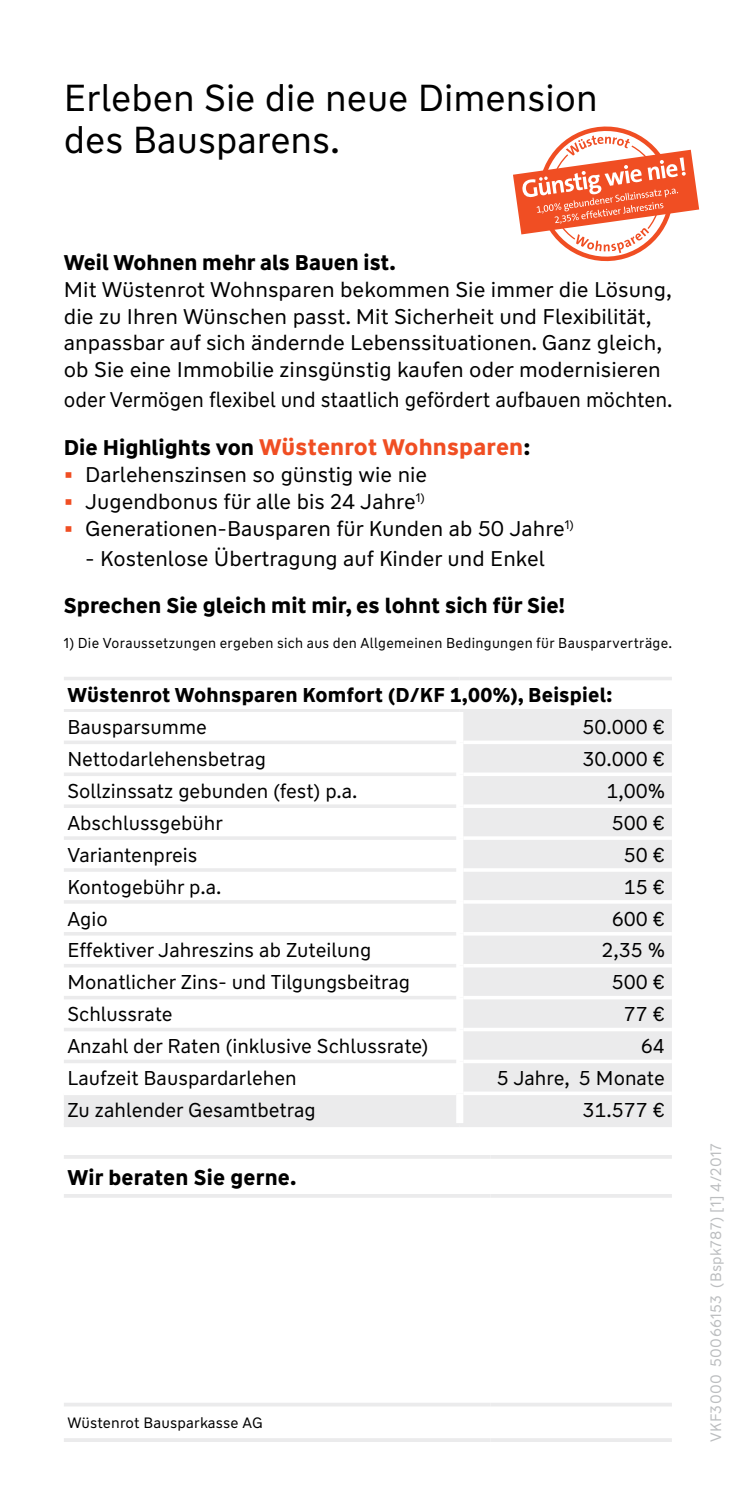
<style>
.page{position:relative;width:745px;height:1489px;background:#fff}
.page>*{position:absolute;margin:0;border:0;box-sizing:border-box;transform-origin:0 0}
.t1{font:37.5px/41.5px "WW Type";color:#000}
.t2{font:700 22.5px "WW Type";letter-spacing:.01em;color:#f04e23}
.t3{font:21.25px/27px "WW Type";color:#000}
.t4{font:700 21.25px "WW Type";color:#000}
.t5{font:21.25px "WW Type";color:#000;scale:.96 1}
.t6{font:20px "WW Type";color:#000}
.t7{font:700 20px "WW Type";letter-spacing:.01em;color:#000}
.t8{font:15px "WW Type";letter-spacing:.025em;color:#bcbec0}
.t9{font:15px "WW Type";letter-spacing:.01em;color:#000}
.t10{font:14.5px "WW Type";letter-spacing:.025em;color:#000}
.s1{font-size:21.25px;color:#000}
.s2{font-weight:700;font-size:22.5px;color:#f04e23}
</style>
<div class="page">
<svg style="left:64px;top:1155px;width:426px;height:3px"></svg>
<svg style="left:490px;top:1155px;width:181px;height:3px"></svg>
<svg style="left:64px;top:1194px;width:426px;height:3px"></svg>
<svg style="left:490px;top:1194px;width:181px;height:3px"></svg>
<svg style="left:64px;top:1403px;width:426px;height:3px"></svg>
<svg style="left:64px;top:1438px;width:426px;height:3px"></svg>
<svg style="left:490px;top:1438px;width:181px;height:3px"></svg>
<svg style="left:490px;top:1403px;width:181px;height:3px"></svg>
<svg style="left:513px;top:126px;width:185px;height:136px"></svg>
<svg style="left:64px;top:712px;width:607px;height:411px"></svg>
<div style="left:456px;top:712px;width:7px;height:30px;background:#fff"></div>
<div style="left:456px;top:742px;width:7px;height:32px;background:#fff"></div>
<div style="left:456px;top:774px;width:7px;height:32px;background:#fff"></div>
<div style="left:456px;top:806px;width:7px;height:32px;background:#fff"></div>
<div style="left:456px;top:838px;width:7px;height:32px;background:#fff"></div>
<div style="left:456px;top:870px;width:7px;height:31px;background:#fff"></div>
<div style="left:456px;top:901px;width:7px;height:32px;background:#fff"></div>
<div style="left:456px;top:933px;width:7px;height:32px;background:#fff"></div>
<div style="left:456px;top:965px;width:7px;height:32px;background:#fff"></div>
<div style="left:456px;top:997px;width:7px;height:32px;background:#fff"></div>
<div style="left:456px;top:1029px;width:7px;height:32px;background:#fff"></div>
<div style="left:456px;top:1061px;width:7px;height:32px;background:#fff"></div>
<div style="left:456px;top:1093px;width:7px;height:30px;background:#fff"></div>
<hr style="left:463px;top:740px;width:208px;height:4px;background:#fff">
<hr style="left:463px;top:772px;width:208px;height:4px;background:#fff">
<hr style="left:463px;top:804px;width:208px;height:4px;background:#fff">
<hr style="left:463px;top:836px;width:208px;height:3px;background:#fff">
<hr style="left:463px;top:868px;width:208px;height:3px;background:#fff">
<hr style="left:463px;top:900px;width:208px;height:3px;background:#fff">
<hr style="left:463px;top:932px;width:208px;height:3px;background:#fff">
<svg style="left:463px;top:963px;width:208px;height:4px"></svg>
<svg style="left:463px;top:995px;width:208px;height:4px"></svg>
<svg style="left:463px;top:1027px;width:208px;height:4px"></svg>
<svg style="left:463px;top:1059px;width:208px;height:4px"></svg>
<hr style="left:463px;top:1091px;width:208px;height:4px;background:#fff">
<svg style="left:64px;top:677px;width:395px;height:3px"></svg>
<svg style="left:459px;top:677px;width:212px;height:3px"></svg>
<hr style="left:64px;top:740px;width:392px;height:4px;background:#ebebec">
<hr style="left:64px;top:772px;width:392px;height:4px;background:#ebebec">
<hr style="left:64px;top:804px;width:392px;height:4px;background:#ebebec">
<hr style="left:64px;top:836px;width:392px;height:3px;background:#ebebec">
<hr style="left:64px;top:868px;width:392px;height:3px;background:#ebebec">
<hr style="left:64px;top:900px;width:392px;height:3px;background:#ebebec">
<hr style="left:64px;top:932px;width:392px;height:3px;background:#ebebec">
<svg style="left:64px;top:963px;width:392px;height:4px;fill:#ebebec"></svg>
<svg style="left:64px;top:995px;width:392px;height:4px;fill:#ebebec"></svg>
<svg style="left:64px;top:1027px;width:392px;height:4px;fill:#ebebec"></svg>
<svg style="left:64px;top:1059px;width:392px;height:4px;fill:#ebebec"></svg>
<hr style="left:64px;top:709px;width:395px;height:3px;background:#ebebec">
<hr style="left:459px;top:709px;width:212px;height:3px;background:#ebebec">
<hr style="left:64px;top:1091px;width:392px;height:4px;background:#fff">
<hr style="left:64px;top:1123px;width:395px;height:4px;background:#ebebec">
<hr style="left:459px;top:1123px;width:212px;height:4px;background:#ebebec">
<h1 class="t1" style="left:64px;top:78px;width:535px">Erleben Sie die neue Dimension des Bausparens.</h1>
<p class="t4" style="left:64px;top:248px;width:333px">Weil Wohnen mehr als Bauen ist.</p>
<p class="t3" style="left:64px;top:276px;width:609px">Mit Wüstenrot Wohnsparen bekommen Sie immer die Lösung, die zu Ihren Wünschen passt. Mit Sicherheit und Flexibilität, anpassbar auf sich ändernde Lebenssituationen. Ganz gleich, ob Sie eine Immobilie zinsgünstig kaufen oder modernisieren</p>
<p class="t5" style="left:64px;top:387px;width:635px">oder Vermögen flexibel und staatlich gefördert aufbauen möchten.</p>
<p class="t2" style="left:64px;top:432px;width:468px"><span class="s1">Die Highlights von</span> Wüstenrot Wohnsparen<span class="s1">:</span></p>
<p class="t3" style="left:64px;top:461px;width:364px"><span class="s2">•</span> Darlehenszinsen so günstig wie nie</p>
<p class="t3" style="left:64px;top:488px;width:362px"><span class="s2">•</span> Jugendbonus für alle bis 24 Jahre<sup>1)</sup></p>
<p class="t3" style="left:64px;top:515px;width:511px"><span class="s2">•</span> Generationen-Bausparen für Kunden ab 50 Jahre<sup>1)</sup></p>
<p class="t3" style="left:85px;top:545px;width:461px">- Kostenlose Übertragung auf Kinder und Enkel</p>
<p class="t4" style="left:64px;top:591px;width:502px">Sprechen Sie gleich mit mir, es lohnt sich für Sie!</p>
<p class="t10" style="left:64px;top:634px;width:609px">1) Die Voraussetzungen ergeben sich aus den Allgemeinen Bedingungen für Bausparverträge.</p>
<p class="t7" style="left:67px;top:682px;width:546px">Wüstenrot Wohnsparen Komfort (D/KF 1,00%), Beispiel:</p>
<p class="t6" style="left:67px;top:714px;width:141px">Bausparsumme</p>
<p class="t6" style="left:582px;top:714px;width:84px">50.000 €</p>
<p class="t6" style="left:67px;top:746px;width:200px">Nettodarlehensbetrag</p>
<p class="t6" style="left:582px;top:746px;width:84px">30.000 €</p>
<p class="t6" style="left:67px;top:778px;width:291px">Sollzinssatz gebunden (fest) p.a.</p>
<p class="t6" style="left:606px;top:778px;width:60px">1,00%</p>
<p class="t6" style="left:67px;top:810px;width:157px">Abschlussgebühr</p>
<p class="t6" style="left:611px;top:810px;width:55px">500 €</p>
<p class="t6" style="left:67px;top:842px;width:131px">Variantenpreis</p>
<p class="t6" style="left:623px;top:842px;width:43px">50 €</p>
<p class="t6" style="left:67px;top:874px;width:155px">Kontogebühr p.a.</p>
<p class="t6" style="left:623px;top:874px;width:43px">15 €</p>
<p class="t6" style="left:67px;top:906px;width:42px">Agio</p>
<p class="t6" style="left:611px;top:906px;width:55px">600 €</p>
<p class="t6" style="left:67px;top:938px;width:305px">Effektiver Jahreszins ab Zuteilung</p>
<p class="t6" style="left:601px;top:938px;width:65px">2,35 %</p>
<p class="t6" style="left:67px;top:969px;width:344px">Monatlicher Zins- und Tilgungsbeitrag</p>
<p class="t6" style="left:611px;top:969px;width:55px">500 €</p>
<p class="t6" style="left:67px;top:1001px;width:107px">Schlussrate</p>
<p class="t6" style="left:623px;top:1001px;width:43px">77 €</p>
<p class="t6" style="left:67px;top:1033px;width:362px">Anzahl der Raten (inklusive Schlussrate)</p>
<p class="t6" style="left:640px;top:1033px;width:25px">64</p>
<p class="t6" style="left:67px;top:1065px;width:231px">Laufzeit Bauspardarlehen</p>
<p class="t6" style="left:496px;top:1065px;width:169px">5 Jahre, 5 Monate</p>
<p class="t6" style="left:67px;top:1097px;width:249px">Zu zahlender Gesamtbetrag</p>
<p class="t6" style="left:582px;top:1097px;width:84px">31.577 €</p>
<p class="t4" style="left:67px;top:1163px;width:230px">Wir beraten Sie gerne.</p>
<p class="t9" style="left:67px;top:1413px;width:196px">Wüstenrot Bausparkasse AG</p>
<p class="t8" style="left:706px;top:1442px;width:300px;rotate:-90deg">VKF3000 50066153 (Bspk787) [1] 4/2017</p>
</div>
